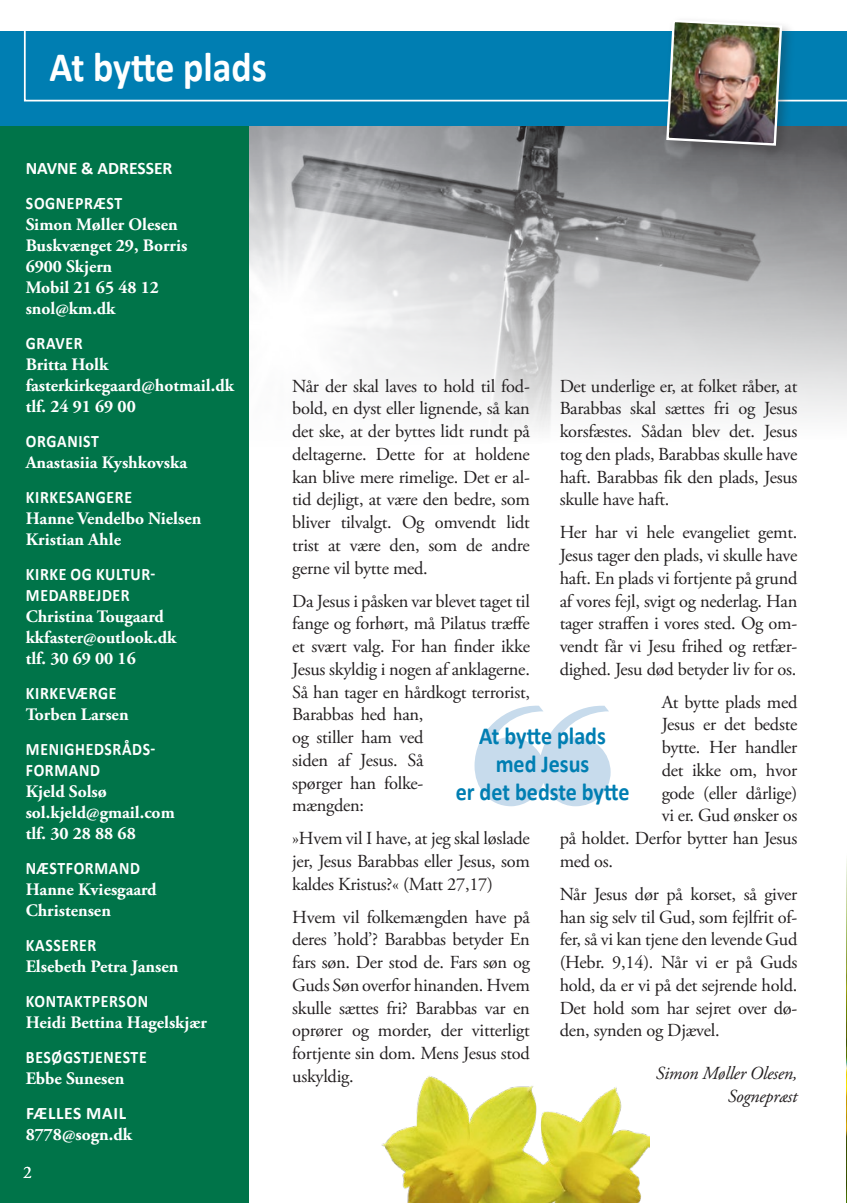
<style>
.page{position:relative;width:847px;height:1203px;background:#fff}
.page>*{position:absolute;margin:0;border:0;box-sizing:border-box;transform-origin:0 0}
.t1{font:700 42px "Calibri";color:#fff;scale:.9 1}
.t2{font:700 24.5px "Calibri";color:#007eb2;scale:.9 1}
.t3{font:18.38px/22.8px "Adobe Garamond Pro";letter-spacing:-.015em;color:#231f20;text-align:justify}
.t4{font:italic 18.38px/22.8px "Adobe Garamond Pro";letter-spacing:-.015em;color:#231f20;text-align:right}
.t5{font:700 17.5px "Adobe Garamond Pro";color:#fff}
.t6{font:700 17.5px "Calibri";letter-spacing:.04em;color:#fff;scale:.9 1}
.t7{font:700 17.5px "Calibri";color:#fff}
.t8{font:700 17.5px "Calibri";letter-spacing:.04em;color:#fff}
.t9{font:17.5px "Adobe Garamond Pro";color:#fff}
</style>
<div class="page">
<img style="left:846px;top:858px;width:1px;height:345px">
<img style="left:248px;top:125px;width:599px;height:331px">
<div style="left:0;top:122px;width:248px;height:1081px;background:#007449"></div>
<div style="left:0;top:31px;width:847px;height:94px;background:#007eb2"></div>
<svg style="left:23px;top:31px;width:824px;height:71px"></svg>
<div style="left:662px;top:16px;width:134px;height:144px;background:#231f20;opacity:.3"></div>
<img style="left:665px;top:18px;width:118px;height:129px">
<svg style="left:474px;top:705px;width:136px;height:101px"></svg>
<img style="left:381px;top:1076px;width:269px;height:127px">
<p class="t1" style="left:50px;top:37px;width:243px">At bytte plads</p>
<p class="t7" style="left:26px;top:156px;width:148px">NAVNE &amp; ADRESSER</p>
<p class="t6" style="left:26px;top:191px;width:108px">SOGNEPRÆST</p>
<p class="t5" style="left:26px;top:215px;width:154px">Simon Møller Olesen</p>
<p class="t5" style="left:26px;top:236px;width:163px">Buskvænget 29, Borris</p>
<p class="t5" style="left:26px;top:257px;width:88px">6900 Skjern</p>
<p class="t5" style="left:26px;top:278px;width:135px">Mobil 21 65 48 12</p>
<p class="t5" style="left:26px;top:299px;width:91px">snol@km.dk</p>
<p class="t6" style="left:26px;top:331px;width:64px">GRAVER</p>
<p class="t5" style="left:26px;top:355px;width:84px">Britta Holk</p>
<p class="t5" style="left:26px;top:376px;width:210px">fasterkirkegaard@hotmail.dk</p>
<p class="t5" style="left:26px;top:397px;width:112px">tlf. 24 91 69 00</p>
<p class="t6" style="left:26px;top:429px;width:83px">ORGANIST</p>
<p class="t5" style="left:26px;top:453px;width:163px">Anastasiia Kyshkovska</p>
<p class="t6" style="left:26px;top:485px;width:119px">KIRKESANGERE</p>
<p class="t5" style="left:26px;top:509px;width:177px">Hanne Vendelbo Nielsen</p>
<p class="t5" style="left:26px;top:530px;width:97px">Kristian Ahle</p>
<p class="t6" style="left:26px;top:562px;width:145px">KIRKE OG KULTUR-</p>
<p class="t6" style="left:26px;top:583px;width:117px">MEDARBEJDER</p>
<p class="t5" style="left:26px;top:607px;width:140px">Christina Tougaard</p>
<p class="t5" style="left:26px;top:628px;width:152px">kkfaster@outlook.dk</p>
<p class="t5" style="left:26px;top:649px;width:112px">tlf. 30 69 00 16</p>
<p class="t6" style="left:26px;top:681px;width:102px">KIRKEVÆRGE</p>
<p class="t5" style="left:26px;top:705px;width:104px">Torben Larsen</p>
<p class="t6" style="left:26px;top:737px;width:145px">MENIGHEDSRÅDS-</p>
<p class="t6" style="left:26px;top:758px;width:84px">FORMAND</p>
<p class="t5" style="left:26px;top:782px;width:83px">Kjeld Solsø</p>
<p class="t5" style="left:26px;top:803px;width:151px">sol.kjeld@gmail.com</p>
<p class="t5" style="left:26px;top:824px;width:112px">tlf. 30 28 88 68</p>
<p class="t6" style="left:26px;top:856px;width:128px">NÆSTFORMAND</p>
<p class="t5" style="left:26px;top:880px;width:133px">Hanne Kviesgaard</p>
<p class="t5" style="left:26px;top:901px;width:87px">Christensen</p>
<p class="t6" style="left:26px;top:933px;width:80px">KASSERER</p>
<p class="t5" style="left:26px;top:957px;width:154px">Elsebeth Petra Jansen</p>
<p class="t6" style="left:26px;top:989px;width:137px">KONTAKTPERSON</p>
<p class="t5" style="left:26px;top:1013px;width:183px">Heidi Bettina Hagelskjær</p>
<p class="t6" style="left:26px;top:1045px;width:136px">BESØGSTJENESTE</p>
<p class="t5" style="left:26px;top:1069px;width:100px">Ebbe Sunesen</p>
<p class="t8" style="left:26px;top:1101px;width:102px">FÆLLES MAIL</p>
<p class="t5" style="left:26px;top:1125px;width:108px">8778@sogn.dk</p>
<p class="t9" style="left:23px;top:1162px;width:10px">2</p>
<p class="t3" style="left:292px;top:375px;width:239px">Når der skal laves to hold til fod&shy;bold, en dyst eller lignende, så kan det ske, at der byttes lidt rundt på deltagerne. Dette for at holdene kan blive mere rimelige. Det er al&shy;tid dejligt, at være den bedre, som bliver tilvalgt. Og omvendt lidt trist at være den, som de andre gerne vil bytte med.</p>
<p class="t3" style="left:292px;top:590px;width:239px;text-align:left">Da Jesus i påsken var blevet taget til fange og forhørt, må Pilatus træffe et svært valg. For han finder ikke<br>Jesus skyldig i nogen af anklagerne.<br>Så han tager en hårdkogt terrorist,<br>Barabbas hed han,<br>og stiller ham ved<br>siden af Jesus. Så<br>spørger han folke-<br>mængden:</p>
<p class="t3" style="left:292px;top:828px;width:239px">»Hvem vil I have, at jeg skal løslade jer, Jesus Barabbas eller Jesus, som kaldes Kristus?« (Matt 27,17)</p>
<p class="t3" style="left:292px;top:906px;width:239px">Hvem vil folkemængden have på deres ’hold’? Barabbas betyder En fars søn. Der stod de. Fars søn og Guds Søn overfor hinanden. Hvem skulle sættes fri? Barabbas var en oprører og morder, der vitterligt fortjente sin dom. Mens Jesus stod uskyldig.</p>
<p class="t3" style="left:560px;top:375px;width:239px">Det underlige er, at folket råber, at Barabbas skal sættes fri og Jesus korsfæstes. Sådan blev det. Jesus tog den plads, Barabbas skulle have haft. Barabbas fik den plads, Jesus skulle have haft.</p>
<p class="t3" style="left:560px;top:522px;width:239px">Her har vi hele evangeliet gemt.<br>Jesus tager den plads, vi skulle have haft. En plads vi fortjente på grund af vores fejl, svigt og nederlag. Han tager straffen i vores sted. Og om&shy;vendt får vi Jesu frihed og retfær&shy;dighed. Jesu død betyder liv for os.</p>
<p class="t3" style="left:662px;top:691px;width:137px">At bytte plads med</p>
<p class="t3" style="left:662px;top:714px;width:137px">Jesus er det bedste</p>
<p class="t3" style="left:662px;top:737px;width:137px">bytte. Her handler</p>
<p class="t3" style="left:662px;top:759px;width:137px">det ikke om, hvor</p>
<p class="t3" style="left:662px;top:782px;width:137px">gode (eller dårlige)</p>
<p class="t3" style="left:662px;top:805px;width:137px">vi er. Gud ønsker os</p>
<p class="t3" style="left:560px;top:828px;width:239px">på holdet. Derfor bytter han Jesus</p>
<p class="t3" style="left:560px;top:850px;width:55px">med os.</p>
<p class="t3" style="left:560px;top:883px;width:239px">Når Jesus dør på korset, så giver han sig selv til Gud, som fejlfrit of&shy;fer, så vi kan tjene den levende Gud (Hebr. 9,14). Når vi er på Guds hold, da er vi på det sejrende hold.<br>Det hold som har sejret over dø&shy;den, synden og Djævel.</p>
<p class="t4" style="left:656px;top:1062px;width:143px">Simon Møller Olesen,<br>Sognepræst</p>
<p class="t2" style="left:479px;top:718px;width:142px">At bytte plads</p>
<p class="t2" style="left:496px;top:746px;width:106px">med Jesus</p>
<p class="t2" style="left:456px;top:774px;width:194px">er det bedste bytte</p>
</div>
